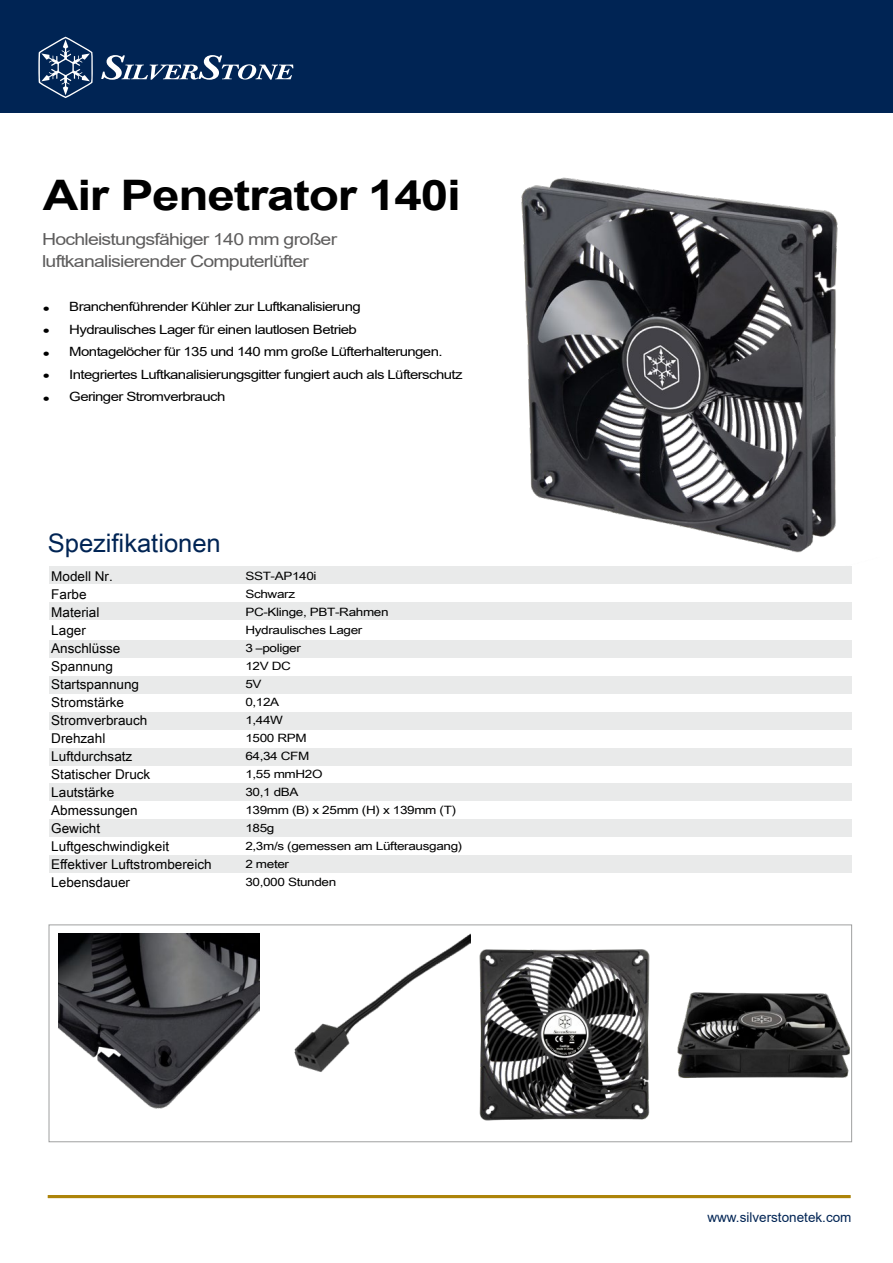
<style>
.page{position:relative;width:893px;height:1263px;background:#fff}
.page>*{position:absolute;margin:0;border:0;box-sizing:border-box;transform-origin:0 0}
.t1{font:700 42px "Arial";letter-spacing:-.025em;color:#000;scale:1.18 1}
.t2{font:25.5px "Arial Unicode MS";color:#002454}
.t3{font:16.65px/22.5px "Arial";letter-spacing:-.04em;color:#5e5d5d;scale:1.18 1}
.t4{font:700 15.3px/22.5px "Arial";color:#000;text-align:justify;scale:1.18 1}
.t5{font:13.5px/18px "Arial Unicode MS";color:#000}
.t6{font:13.5px "Arial";color:#002454}
.t7{font:12.75px/22.5px "Arial";letter-spacing:-.04em;color:#000;scale:1.18 1}
.t8{font:11.55px/18px "Arial Unicode MS";letter-spacing:-.025em;color:#000;scale:1.18 1}
</style>
<div class="page">
<img style="left:521px;top:177px;width:317px;height:376px">
<img style="left:294px;top:933px;width:177px;height:139px">
<img style="left:58px;top:933px;width:201px;height:176px">
<img style="left:469px;top:940px;width:181px;height:181px">
<img style="left:677px;top:992px;width:173px;height:87px">
<div style="left:49px;top:925px;width:803px;height:217px;border:1px solid #9fa0a0"></div>
<div style="left:0;top:0;width:893px;height:112px;background:#002454"></div>
<svg style="left:38px;top:37px;width:55px;height:61px"></svg>
<svg style="left:101px;top:55px;width:192px;height:25px"></svg>
<hr style="left:48px;top:1195px;width:802px;height:3px;background:#ad840a">
<div style="left:49px;top:567px;width:803px;height:17px;background:#e9eaea"></div>
<div style="left:49px;top:603px;width:803px;height:17px;background:#e9eaea"></div>
<div style="left:49px;top:640px;width:803px;height:17px;background:#e9eaea"></div>
<div style="left:49px;top:676px;width:803px;height:18px;background:#e9eaea"></div>
<div style="left:49px;top:712px;width:803px;height:17px;background:#e9eaea"></div>
<div style="left:49px;top:748px;width:803px;height:17px;background:#e9eaea"></div>
<div style="left:49px;top:783px;width:803px;height:17px;background:#e9eaea"></div>
<div style="left:49px;top:819px;width:803px;height:17px;background:#e9eaea"></div>
<div style="left:49px;top:855px;width:803px;height:17px;background:#e9eaea"></div>
<h1 class="t1" style="left:43px;top:165px;width:356px">Air Penetrator 140i</h1>
<h3 class="t3" style="left:42px;top:228px;width:252px">Hochleistungsfähiger 140 mm großer luftkanalisierender Computerlüfter</h3>
<p class="t4" style="left:43px;top:297px;width:7px">• • • • •</p>
<p class="t7" style="left:69px;top:295px;width:335px">Branchenführender Kühler zur Luftkanalisierung<br>Hydraulisches Lager für einen lautlosen Betrieb<br>Montagelöcher für 135 und 140 mm große Lüfterhalterungen.<br>Integriertes Luftkanalisierungsgitter fungiert auch als Lüfterschutz Geringer Stromverbrauch</p>
<h2 class="t2" style="left:48px;top:524px;width:174px">Spezifikationen</h2>
<p class="t5" style="left:51px;top:567px;width:162px">Modell Nr.<br>Farbe<br>Material<br>Lager<br>Anschlüsse<br>Spannung<br>Startspannung<br>Stromstärke<br>Stromverbrauch<br>Drehzahl<br>Luftdurchsatz<br>Statischer Druck<br>Lautstärke<br>Abmessungen<br>Gewicht<br>Luftgeschwindigkeit<br>Effektiver Luftstrombereich<br>Lebensdauer</p>
<p class="t8" style="left:245px;top:567px;width:185px">SST-AP140i<br>Schwarz<br>PC-Klinge, PBT-Rahmen<br>Hydraulisches Lager<br>3 –poliger<br>12V DC<br>5V<br>0,12A<br>1,44W<br>1500 RPM<br>64,34 CFM<br>1,55 mmH2O<br>30,1 dBA<br>139mm (B) x 25mm (H) x 139mm (T)<br>185g<br>2,3m/s (gemessen am Lüfterausgang)<br>2 meter<br>30,000 Stunden</p>
<p class="t6" style="left:707px;top:1208px;width:146px">www.silverstonetek.com</p>
</div>
